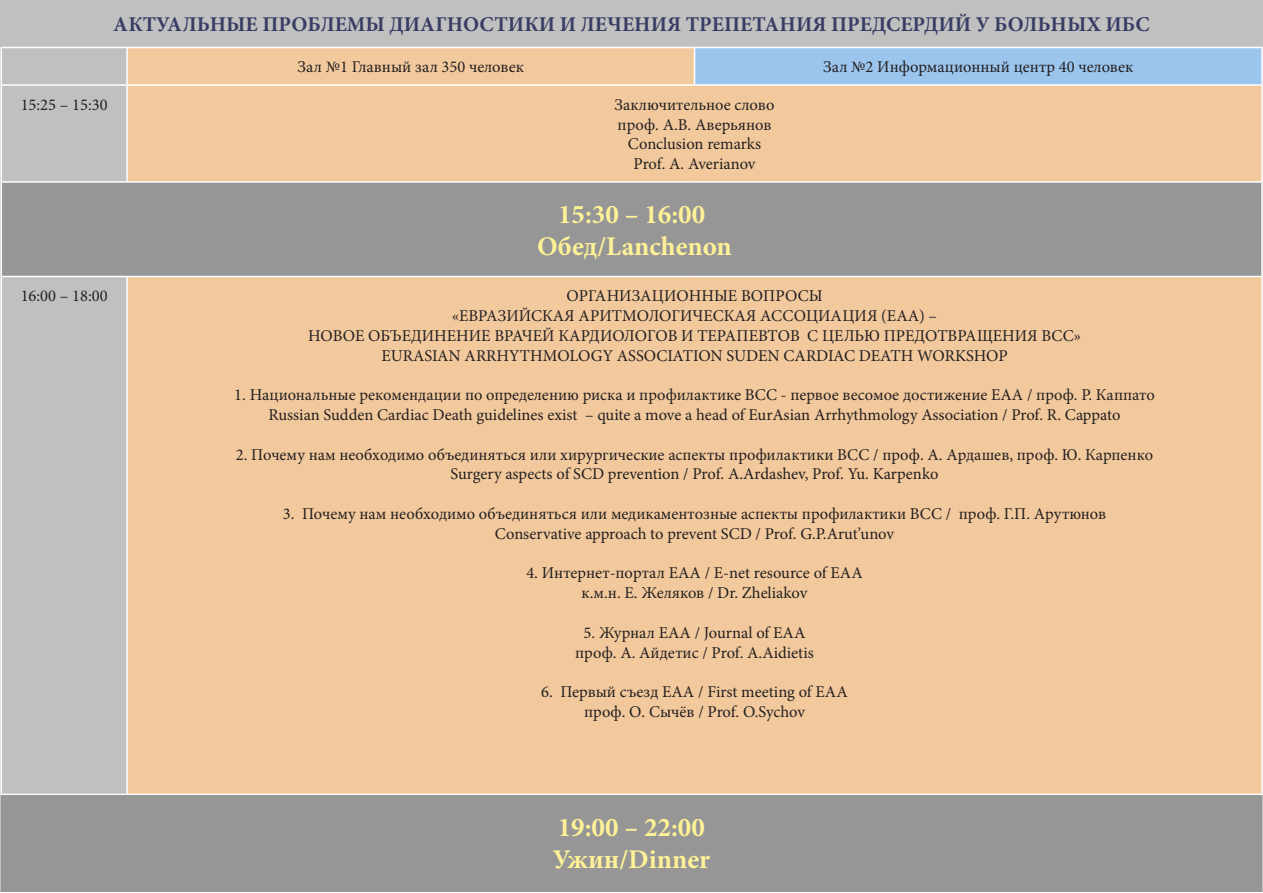
<style>
.page{position:relative;width:1263px;height:893px;background:#fff}
.page>*{position:absolute;margin:0;border:0;box-sizing:border-box;transform-origin:0 0}
.t1{font:700 27px "Minion Pro";color:#fff296}
.t2{font:700 21px "Minion Pro";color:#383d65}
.Paragraph_Style_1{font:16.5px "Minion Pro";color:#231f20}
</style>
<div class="page">
<div style="left:0;top:1px;width:1262px;height:891px;background:#c0c0c0"></div>
<div style="left:128px;top:48px;width:1133px;height:133px;background:#f2c99d"></div>
<div style="left:694px;top:48px;width:568px;height:37px;background:#9bc5ed"></div>
<div style="left:1px;top:182px;width:1261px;height:94px;background:#969696"></div>
<div style="left:127px;top:276px;width:1135px;height:518px;background:#f2c99d"></div>
<hr style="left:1px;top:84px;width:126px;height:2px;background:#fff">
<hr style="left:1px;top:794px;width:126px;height:1px;background:#fff">
<hr style="left:1px;top:47px;width:126px;height:1px;background:#fff">
<hr style="left:1px;top:48px;width:1px;height:36px;background:#fff">
<hr style="left:1px;top:86px;width:1px;height:95px;background:#fff">
<hr style="left:1px;top:277px;width:1px;height:517px;background:#fff">
<hr style="left:127px;top:47px;width:567px;height:1px;background:#fff">
<hr style="left:126px;top:48px;width:2px;height:36px;background:#fff">
<hr style="left:694px;top:48px;width:1px;height:36px;background:#fff">
<hr style="left:694px;top:47px;width:569px;height:1px;background:#fff">
<hr style="left:1261px;top:48px;width:2px;height:36px;background:#fff">
<hr style="left:1px;top:181px;width:126px;height:2px;background:#fff">
<hr style="left:1px;top:183px;width:1px;height:93px;background:#fff">
<hr style="left:1261px;top:183px;width:2px;height:93px;background:#fff">
<hr style="left:1px;top:276px;width:126px;height:1px;background:#fff">
<hr style="left:127px;top:276px;width:567px;height:1px;background:#fff">
<hr style="left:126px;top:277px;width:2px;height:517px;background:#fff">
<hr style="left:694px;top:276px;width:569px;height:1px;background:#fff">
<hr style="left:1261px;top:277px;width:2px;height:517px;background:#fff">
<hr style="left:127px;top:794px;width:567px;height:1px;background:#fff">
<hr style="left:694px;top:794px;width:569px;height:1px;background:#fff">
<hr style="left:126px;top:86px;width:2px;height:95px;background:#fff">
<hr style="left:127px;top:84px;width:567px;height:2px;background:#fff">
<hr style="left:694px;top:84px;width:569px;height:2px;background:#fff">
<hr style="left:1261px;top:86px;width:2px;height:95px;background:#fff">
<hr style="left:127px;top:181px;width:567px;height:2px;background:#fff">
<hr style="left:694px;top:181px;width:569px;height:2px;background:#fff">
<div style="left:1px;top:795px;width:1260px;height:97px;background:#969696"></div>
<p class="t2" style="left:113px;top:10px;width:1038px">АКТУАЛЬНЫЕ ПРОБЛЕМЫ ДИАГНОСТИКИ И ЛЕЧЕНИЯ ТРЕПЕТАНИЯ ПРЕДСЕРДИЙ У БОЛЬНЫХ ИБС</p>
<p class="Paragraph_Style_1" style="left:298px;top:56px;width:228px">Зал №1 Главный зал 350 человек</p>
<p class="Paragraph_Style_1" style="left:823px;top:56px;width:312px">Зал №2 Информационный центр 40 человек</p>
<p class="Paragraph_Style_1" style="left:21px;top:93px;width:88px">15:25 – 15:30</p>
<p class="Paragraph_Style_1" style="left:615px;top:93px;width:161px">Заключительное слово</p>
<p class="Paragraph_Style_1" style="left:618px;top:113px;width:155px">проф. А.В. Аверьянов</p>
<p class="Paragraph_Style_1" style="left:628px;top:133px;width:135px">Conclusion remarks</p>
<p class="Paragraph_Style_1" style="left:634px;top:153px;width:123px">Prof. A. Averianov</p>
<p class="t1" style="left:558px;top:195px;width:149px">15:30 – 16:00</p>
<p class="t1" style="left:537px;top:228px;width:196px">Обед/Lanchenon</p>
<p class="Paragraph_Style_1" style="left:21px;top:285px;width:88px">16:00 – 18:00</p>
<p class="Paragraph_Style_1" style="left:566px;top:285px;width:258px">ОРГАНИЗАЦИОННЫЕ ВОПРОСЫ</p>
<p class="Paragraph_Style_1" style="left:452px;top:305px;width:487px">«ЕВРАЗИЙСКАЯ АРИТМОЛОГИЧЕСКАЯ АССОЦИАЦИЯ (EAA) –</p>
<p class="Paragraph_Style_1" style="left:308px;top:325px;width:774px">НОВОЕ ОБЪЕДИНЕНИЕ ВРАЧЕЙ КАРДИОЛОГОВ И ТЕРАПЕВТОВ С ЦЕЛЬЮ ПРЕДОТВРАЩЕНИЯ ВСС»</p>
<p class="Paragraph_Style_1" style="left:381px;top:344px;width:628px">EURASIAN ARRHYTHMOLOGY ASSOCIATION SUDEN CARDIAC DEATH WORKSHOP</p>
<p class="Paragraph_Style_1" style="left:234px;top:384px;width:922px">1. Национальные рекомендации по определению риска и профилактике ВСС - первое весомое достижение ЕАА / проф. Р. Каппато</p>
<p class="Paragraph_Style_1" style="left:269px;top:404px;width:853px">Russian Sudden Cardiac Death guidelines exist – quite a move a head of EurAsian Arrhythmology Association / Prof. R. Cappato</p>
<p class="Paragraph_Style_1" style="left:236px;top:443px;width:919px">2. Почему нам необходимо объединяться или хирургические аспекты профилактики ВСС / проф. А. Ардашев, проф. Ю. Карпенко</p>
<p class="Paragraph_Style_1" style="left:451px;top:463px;width:489px">Surgery aspects of SCD prevention / Prof. A.Ardashev, Prof. Yu. Karpenko</p>
<p class="Paragraph_Style_1" style="left:283px;top:503px;width:825px">3. Почему нам необходимо объединяться или медикаментозные аспекты профилактики ВСС / проф. Г.П. Арутюнов</p>
<p class="Paragraph_Style_1" style="left:495px;top:523px;width:401px">Conservative approach to prevent SCD / Prof. G.P.Arut’unov</p>
<p class="Paragraph_Style_1" style="left:526px;top:562px;width:338px">4. Интернет-портал ЕАА / E-net resource of EAA</p>
<p class="Paragraph_Style_1" style="left:582px;top:582px;width:227px">к.м.н. Е. Желяков / Dr. Zheliakov</p>
<p class="Paragraph_Style_1" style="left:584px;top:622px;width:223px">5. Журнал ЕАА / Journal of EAA</p>
<p class="Paragraph_Style_1" style="left:575px;top:641px;width:240px">проф. А. Айдетис / Prof. A.Aidietis</p>
<p class="Paragraph_Style_1" style="left:541px;top:681px;width:308px">6. Первый съезд ЕАА / First meeting of EAA</p>
<p class="Paragraph_Style_1" style="left:584px;top:701px;width:222px">проф. О. Сычёв / Prof. O.Sychov</p>
<p class="t1" style="left:558px;top:808px;width:149px">19:00 – 22:00</p>
<p class="t1" style="left:553px;top:841px;width:159px">Ужин/Dinner</p>
</div>
